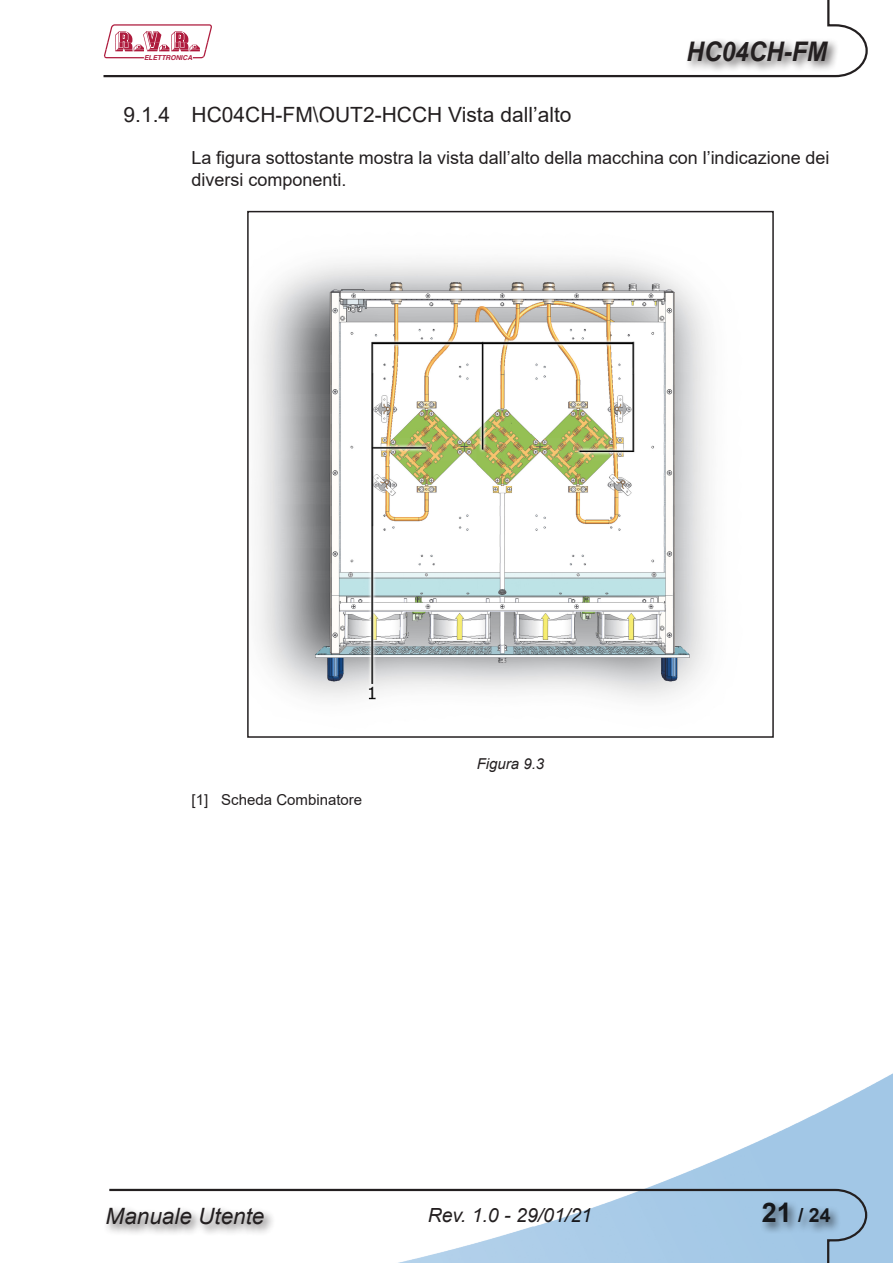
<style>
.page{position:relative;width:893px;height:1263px;background:#fff}
.page>*{position:absolute;margin:0;border:0;box-sizing:border-box;transform-origin:0 0}
.t1{font:italic 700 27px "Arial";color:#231f20;scale:.9 1}
.t2{font:italic 22.5px "Arial";color:#231f20}
.t3{font:21px "Arial";color:#231f20}
.t4{font:italic 19.5px "Arial";color:#231f20}
.t5{font:700 19.5px "Arial";color:#231f20}
.t6{font:18px/21.6px "Arial";color:#231f20}
.t7{font:15px "Arial";color:#231f20}
.t8{font:italic 15px "Arial";color:#231f20}
.t9{font:italic 700 6.75px "Helvetica";color:#ae1b3d}
.s1{font-size:27px}
</style>
<div class="page">
<img style="left:647px;top:1073px;width:246px;height:190px">
<svg style="left:103px;top:0;width:765px;height:78px"></svg>
<svg style="left:109px;top:1188px;width:759px;height:75px"></svg>
<div style="left:684px;top:38px;width:155px;height:35px;background:#231f20;opacity:.75"></div>
<div style="left:760px;top:1199px;width:82px;height:35px;background:#231f20;opacity:.75"></div>
<div style="left:104px;top:1205px;width:172px;height:31px;background:#231f20;opacity:.75"></div>
<svg style="left:104px;top:24px;width:108px;height:34px"></svg>
<img style="left:257px;top:261px;width:452px;height:439px">
<div style="left:247px;top:211px;width:527px;height:527px;border:2px solid #231f20"></div>
<p class="t9" style="left:144px;top:54px;width:50px">ELETTRONICA</p>
<h1 class="t1" style="left:687px;top:34px;width:157px">HC04CH-FM</h1>
<p class="t3" style="left:124px;top:100px;width:449px">9.1.4 HC04CH-FM\OUT2-HCCH Vista dall’alto</p>
<p class="t6" style="left:191px;top:147px;width:639px">La figura sottostante mostra la vista dall’alto della macchina con l’indicazione dei diversi componenti.</p>
<p class="t7" style="left:191px;top:789px;width:172px">[1] Scheda Combinatore</p>
<p class="t8" style="left:477px;top:753px;width:69px">Figura 9.3</p>
<p class="t2" style="left:106px;top:1202px;width:160px">Manuale Utente</p>
<p class="t4" style="left:428px;top:1203px;width:166px">Rev. 1.0 - 29/01/21</p>
<p class="t5" style="left:762px;top:1202px;width:70px"><span class="s1">21</span> / 24</p>
</div>
